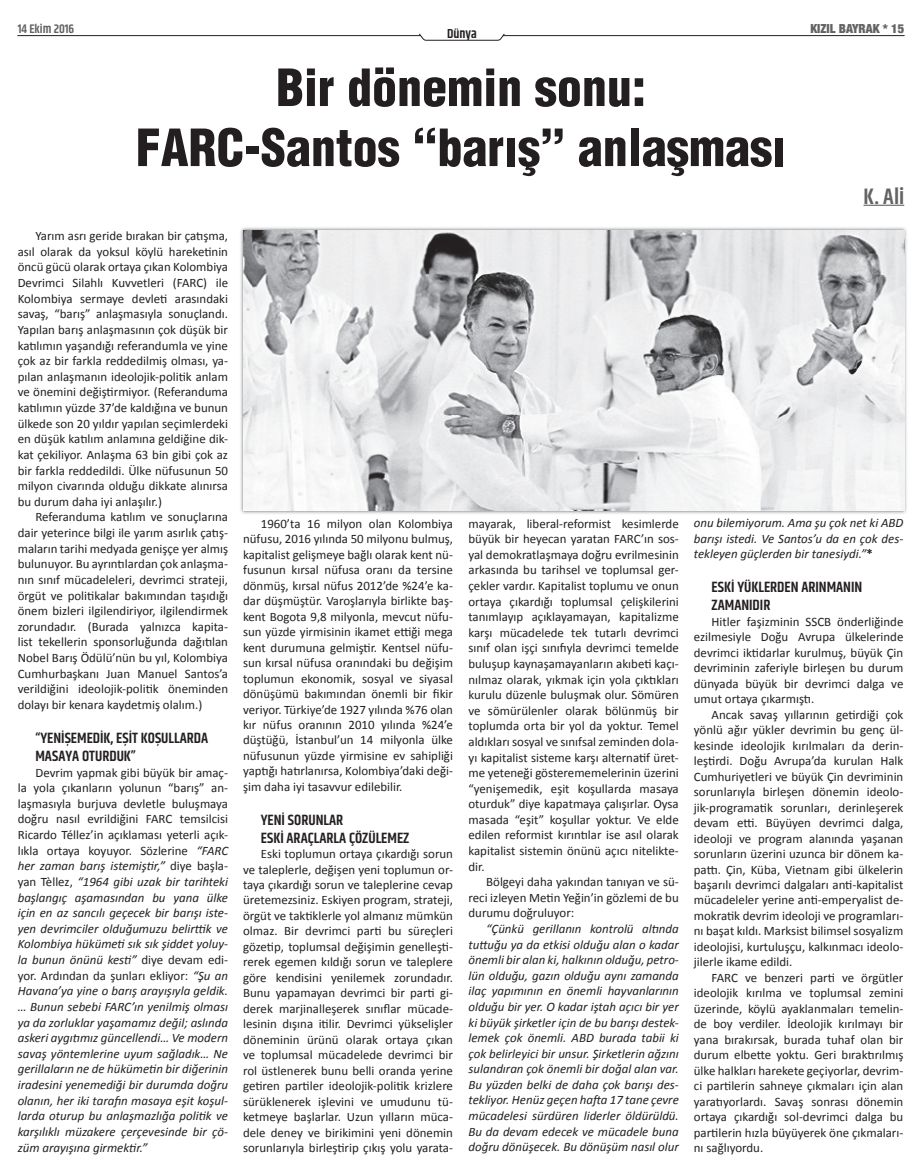
<style>
.page{position:relative;width:922px;height:1170px;background:#fff}
.page>*{position:absolute;margin:0;border:0;box-sizing:border-box;transform-origin:0 0}
.t1{font:900 condensed 50px/60px "Helvetica";color:#231f20;text-align:center}
.t2{font:600 22.5px "Khand";color:#636366}
.t3{font:600 15px/18px "Khand";color:#231f20}
.t4{font:600 13.12px "Khand";color:#231f20}
.t5{font:12.88px/15.5px "Calibri";color:#231f20;text-align:justify}
.t6{font:italic 12.88px/15.6px "Calibri";color:#231f20;text-align:justify}
.t7{font:900 condensed 12.5px "Helvetica Neue";color:#636366}
.t8{font:600 12.5px "Khand";color:#636366}
.s1{font-style:normal}
.s2{font-weight:700;font-style:normal}
</style>
<div class="page">
<hr style="left:18px;top:35px;width:402px;height:1px;background:#231f20">
<hr style="left:503px;top:35px;width:400px;height:1px;background:#231f20">
<svg style="left:419px;top:33px;width:85px;height:8px"></svg>
<hr style="left:863px;top:205px;width:41px;height:1px;background:#636366">
<img style="left:240px;top:227px;width:667px;height:287px">
<img style="left:243px;top:230px;width:661px;height:281px">
<p class="t8" style="left:18px;top:21px;width:58px">14 Ekim 2016</p>
<p class="t7" style="left:810px;top:19px;width:95px">KIZIL BAYRAK * 15</p>
<p class="t4" style="left:447px;top:25px;width:31px">Dünya</p>
<h1 class="t1" style="left:136px;top:57px;width:651px">Bir dönemin sonu:<br>FARC-Santos “barış” anlaşması</h1>
<h2 class="t2" style="left:863px;top:181px;width:42px">K. Ali</h2>
<p class="t5" style="left:18px;top:228px;width:212px;text-indent:18px">Yarım asrı geride bırakan bir çatışma, asıl olarak da yoksul köylü hareketinin öncü gücü olarak ortaya çıkan Kolombiya Devrimci Silahlı Kuvvetleri (FARC) ile Kolombiya sermaye devleti arasındaki savaş‚ “barış” anlaşmasıyla sonuçlandı.<br>Yapılan barış anlaşmasının çok düşük bir katılımın yaşandığı referandumla ve yine çok az bir farkla reddedilmiş olması, ya&shy;pılan anlaşmanın ideolojik-politik anlam ve önemini değiştirmiyor. (Referanduma katılımın yüzde 37’de kaldığına ve bunun ülkede son 20 yıldır yapılan seçimlerdeki en düşük katılım anlamına geldiğine dik&shy;kat çekiliyor. Anlaşma 63 bin gibi çok az bir farkla reddedildi. Ülke nüfusunun 50 milyon civarında olduğu dikkate alınırsa bu durum daha iyi anlaşılır.)</p>
<p class="t5" style="left:18px;top:509px;width:212px;text-indent:18px">Referanduma katılım ve sonuçlarına dair yeterince bilgi ile yarım asırlık çatış&shy;maların tarihi medyada genişçe yer almış bulunuyor. Bu ayrıntılardan çok anlaşma&shy;nın sınıf mücadeleleri, devrimci strateji, örgüt ve politikalar bakımından taşıdığı önem bizleri ilgilendiriyor, ilgilendirmek zorundadır. (Burada yalnızca kapita&shy;list tekellerin sponsorluğunda dağıtılan Nobel Barış Ödülü’nün bu yıl, Kolombiya Cumhurbaşkanı Juan Manuel Santos’a verildiğini ideolojik-politik öneminden dolayı bir kenara kaydetmiş olalım.)</p>
<p class="t3" style="left:35px;top:729px;width:174px">“YENIŞEMEDIK, EŞIT KOŞULLARDA<br>MASAYA OTURDUK”</p>
<p class="t6" style="left:18px;top:764px;width:212px;text-indent:18px"><span class="s1">Devrim yapmak gibi büyük bir amaç&shy;la yola çıkanların yolunun “barış” an&shy;laşmasıyla burjuva devletle buluşmaya doğru nasıl evrildiğini FARC temsilcisi Ricardo Téllez’in açıklaması yeterli açık&shy;lıkla ortaya koyuyor. Sözlerine</span> “FARC her zaman barış istemiştir,” <span class="s1">diye başla&shy;yan Tèllez,</span> “1964 gibi uzak bir tarihteki başlangıç aşamasından bu yana ülke için en az sancılı geçecek bir barışı iste&shy;yen devrimciler olduğumuzu belirttik ve Kolombiya hükümeti sık sık şiddet yoluy&shy;la bunun önünü kesti” <span class="s1">diye devam edi&shy;yor. Ardından da şunları ekliyor:</span> “Şu an Havana’ya yine o barış arayışıyla geldik. … Bunun sebebi FARC’ın yenilmiş olması ya da zorluklar yaşamamız değil; aslında askeri aygıtımız güncellendi… Ve modern savaş yöntemlerine uyum sağladık… Ne gerillaların ne de hükümetin bir diğerinin iradesini yenemediği bir durumda doğru olanın, her iki tarafın masaya eşit koşul&shy;larda oturup bu anlaşmazlığa politik ve karşılıklı müzakere çerçevesinde bir çö&shy;züm arayışına girmektir.”</p>
<p class="t5" style="left:243px;top:515px;width:211px;text-indent:18px">1960’ta 16 milyon olan Kolombiya nüfusu, 2016 yılında 50 milyonu bulmuş, kapitalist gelişmeye bağlı olarak kent nü&shy;fusunun kırsal nüfusa oranı da tersine dönmüş, kırsal nüfus 2012’de %24’e ka&shy;dar düşmüştür. Varoşlarıyla birlikte baş&shy;kent Bogota 9,8 milyonla, mevcut nüfu&shy;sun yüzde yirmisinin ikamet ettiği mega kent durumuna gelmiştir. Kentsel nüfu&shy;sun kırsal nüfusa oranındaki bu değişim toplumun ekonomik, sosyal ve siyasal dönüşümü bakımından önemli bir fikir veriyor. Türkiye’de 1927 yılında %76 olan kır nüfus oranının 2010 yılında %24’e düştüğü, İstanbul’un 14 milyonla ülke nüfusunun yüzde yirmisine ev sahipliği yaptığı hatırlanırsa, Kolombiya’daki deği&shy;şim daha iyi tasavvur edilebilir.</p>
<p class="t3" style="left:261px;top:811px;width:150px">YENI SORUNLAR<br>ESKI ARAÇLARLA ÇÖZÜLEMEZ</p>
<p class="t5" style="left:243px;top:846px;width:211px;text-indent:18px">Eski toplumun ortaya çıkardığı sorun ve taleplerle, değişen yeni toplumun or&shy;taya çıkardığı sorun ve taleplerine cevap üretemezsiniz. Eskiyen program, strateji, örgüt ve taktiklerle yol almanız mümkün olmaz. Bir devrimci parti bu süreçleri gözetip, toplumsal değişimin genelleşti&shy;rerek egemen kıldığı sorun ve taleplere göre kendisini yenilemek zorundadır.<br>Bunu yapamayan devrimci bir parti gi&shy;derek marjinalleşerek sınıflar mücade&shy;lesinin dışına itilir. Devrimci yükselişler döneminin ürünü olarak ortaya çıkan ve toplumsal mücadelede devrimci bir rol üstlenerek bunu belli oranda yerine getiren partiler ideolojik-politik krizlere sürüklenerek işlevini ve umudunu tü&shy;ketmeye başlarlar. Uzun yılların müca&shy;dele deney ve birikimini yeni dönemin sorunlarıyla birleştirip çıkış yolu yarata-</p>
<p class="t5" style="left:468px;top:515px;width:212px">mayarak, liberal-reformist kesimlerde büyük bir heyecan yaratan FARC’ın sos&shy;yal demokratlaşmaya doğru evrilmesinin arkasında bu tarihsel ve toplumsal ger&shy;çekler vardır. Kapitalist toplumu ve onun ortaya çıkardığı toplumsal çelişkilerini tanımlayıp açıklayamayan, kapitalizme karşı mücadelede tek tutarlı devrimci sınıf olan işçi sınıfıyla devrimci temelde buluşup kaynaşamayanların akıbeti kaçı&shy;nılmaz olarak, yıkmak için yola çıktıkları kurulu düzenle buluşmak olur. Sömüren ve sömürülenler olarak bölünmüş bir toplumda orta bir yol da yoktur. Temel aldıkları sosyal ve sınıfsal zeminden dola&shy;yı kapitalist sisteme karşı alternatif üret&shy;me yeteneği gösterememelerinin üzerini “yenişemedik, eşit koşullarda masaya oturduk” diye kapatmaya çalışırlar. Oysa masada “eşit” koşullar yoktur. Ve elde edilen reformist kırıntılar ise asıl olarak kapitalist sistemin önünü açıcı nitelikte&shy;dir.</p>
<p class="t5" style="left:468px;top:874px;width:212px;text-indent:18px">Bölgeyi daha yakından tanıyan ve sü&shy;reci izleyen Metin Yeğin’in gözlemi de bu durumu doğruluyor:</p>
<p class="t6" style="left:468px;top:920px;width:212px;text-indent:18px">“Çünkü gerillanın kontrolü altında tuttuğu ya da etkisi olduğu alan o kadar önemli bir alan ki, halkının olduğu, petro&shy;lün olduğu, gazın olduğu aynı zamanda ilaç yapımının en önemli hayvanlarının olduğu bir yer. O kadar iştah açıcı bir yer ki büyük şirketler için de bu barışı destek&shy;lemek çok önemli. ABD burada tabii ki çok belirleyici bir unsur. Şirketlerin ağzını sulandıran çok önemli bir doğal alan var.<br>Bu yüzden belki de daha çok barışı des&shy;tekliyor. Henüz geçen hafta 17 tane çevre mücadelesi sürdüren liderler öldürüldü.<br>Bu da devam edecek ve mücadele buna doğru dönüşecek. Bu dönüşüm nasıl olur</p>
<p class="t6" style="left:693px;top:515px;width:211px">onu bilemiyorum. Ama şu çok net ki ABD barışı istedi. Ve Santos’u da en çok des&shy;tekleyen güçlerden bir tanesiydi.”<span class="s2">*</span></p>
<p class="t3" style="left:711px;top:579px;width:152px">ESKI YÜKLERDEN ARINMANIN<br>ZAMANIDIR</p>
<p class="t5" style="left:693px;top:613px;width:211px;text-indent:18px">Hitler faşizminin SSCB önderliğinde ezilmesiyle Doğu Avrupa ülkelerinde devrimci iktidarlar kurulmuş, büyük Çin devriminin zaferiyle birleşen bu durum dünyada büyük bir devrimci dalga ve umut ortaya çıkarmıştı.</p>
<p class="t5" style="left:693px;top:706px;width:211px;text-indent:18px">Ancak savaş yıllarının getirdiği çok yönlü ağır yükler devrimin bu genç ül&shy;kesinde ideolojik kırılmaları da derin&shy;leştirdi. Doğu Avrupa’da kurulan Halk Cumhuriyetleri ve büyük Çin devriminin sorunlarıyla birleşen dönemin ideolo&shy;jik-programatik sorunları, derinleşerek devam etti. Büyüyen devrimci dalga, ideoloji ve program alanında yaşanan sorunların üzerini uzunca bir dönem ka&shy;pattı. Çin, Küba, Vietnam gibi ülkelerin başarılı devrimci dalgaları anti-kapitalist mücadeleler yerine anti-emperyalist de&shy;mokratik devrim ideoloji ve programları&shy;nı başat kıldı. Marksist bilimsel sosyalizm ideolojisi, kurtuluşçu, kalkınmacı ideolo&shy;jilerle ikame edildi.</p>
<p class="t5" style="left:693px;top:969px;width:211px;text-indent:18px">FARC ve benzeri parti ve örgütler ideolojik kırılma ve toplumsal zemini üzerinde, köylü ayaklanmaları temelin&shy;de boy verdiler. İdeolojik kırılmayı bir yana bırakırsak, burada tuhaf olan bir durum elbette yoktu. Geri bıraktırılmış ülke halkları harekete geçiyorlar, devrim&shy;ci partilerin sahneye çıkmaları için alan yaratıyorlardı. Savaş sonrası dönemin ortaya çıkardığı sol-devrimci dalga bu partilerin hızla büyüyerek öne çıkmaları&shy;nı sağlıyordu.</p>
</div>
